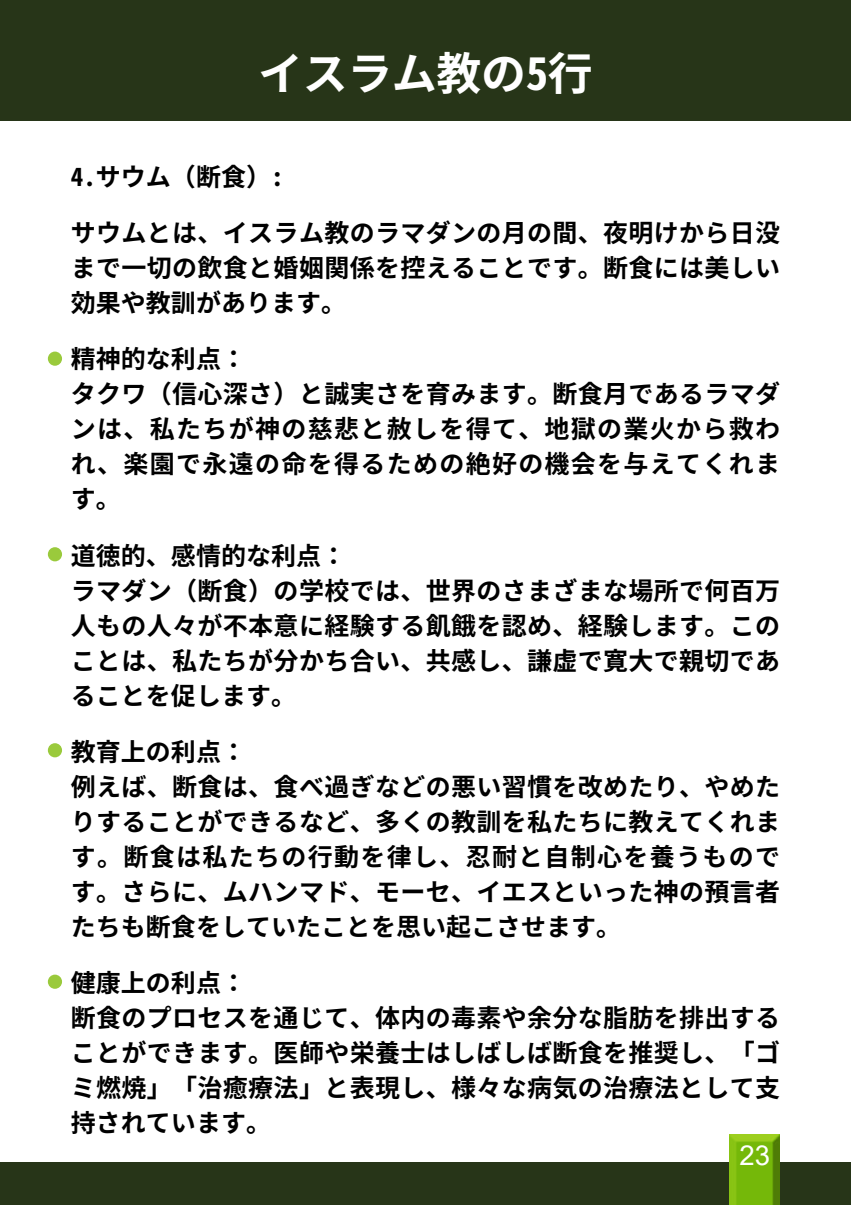
<style>
.page{position:relative;width:851px;height:1205px;background:#fff}
.page>*{position:absolute;margin:0;border:0;box-sizing:border-box;transform-origin:0 0}
.t1{font:45px "Gen Shin Gothic Monospace Bold";letter-spacing:-.01em;color:#fff}
.t2{font:27.5px "Arial";color:#fff}
.t3{font:25px/35px "Gen Shin Gothic Monospace Bold";letter-spacing:.015em;color:#000}
.t4{font:25px/35px "Gen Shin Gothic Monospace Bold";letter-spacing:.05em;color:#000}
</style>
<div class="page">
<div style="left:0;top:1162px;width:850px;height:43px;background:#273518"></div>
<div style="left:724px;top:1131px;width:58px;height:74px;background:#000;opacity:.75"></div>
<div style="left:0;top:0;width:850px;height:120px;background:#273518"></div>
<div style="left:48px;top:351px;width:14px;height:15px;background:#9aca3c;border-radius:50%"></div>
<div style="left:48px;top:547px;width:14px;height:14px;background:#9aca3c;border-radius:50%"></div>
<div style="left:48px;top:974px;width:14px;height:15px;background:#9aca3c;border-radius:50%"></div>
<div style="left:48px;top:743px;width:14px;height:14px;background:#9aca3c;border-radius:50%"></div>
<h1 class="t1" style="left:258px;top:39px;width:336px">イスラム教の5行</h1>
<p class="t3" style="left:71px;top:159px;width:214px">4.サウム（断食）:</p>
<p class="t3" style="left:71px;top:215px;width:710px;text-align:justify">サウムとは、イスラム教のラマダンの月の間、夜明けから日没まで一切の飲食と婚姻関係を控えることです。断食には美しい効果や教訓があります。</p>
<p class="t4" style="left:71px;top:341px;width:710px">精神的な利点：<br>タクワ（信心深さ）と誠実さを育みます。断食月であるラマダンは、私たちが神の慈悲と赦しを得て、地獄の業火から救われ、楽園で永遠の命を得るための絶好の機会を与えてくれます。</p>
<p class="t3" style="left:71px;top:537px;width:710px">道徳的、感情的な利点：<br>ラマダン（断食）の学校では、世界のさまざまな場所で何百万人もの人々が不本意に経験する飢餓を認め、経験します。このことは、私たちが分かち合い、共感し、謙虚で寛大で親切であることを促します。</p>
<p class="t3" style="left:71px;top:734px;width:710px">教育上の利点：<br>例えば、断食は、食べ過ぎなどの悪い習慣を改めたり、やめたりすることができるなど、多くの教訓を私たちに教えてくれます。断食は私たちの行動を律し、忍耐と自制心を養うものです。さらに、ムハンマド、モーセ、イエスといった神の預言者たちも断食をしていたことを思い起こさせます。</p>
<p class="t3" style="left:71px;top:965px;width:710px">健康上の利点：<br>断食のプロセスを通じて、体内の毒素や余分な脂肪を排出することができます。医師や栄養士はしばしば断食を推奨し、「ゴミ燃焼」「治癒療法」と表現し、様々な病気の治療法として支持されています。</p>
<p class="t2" style="left:739px;top:1136px;width:32px">23</p>
</div>
